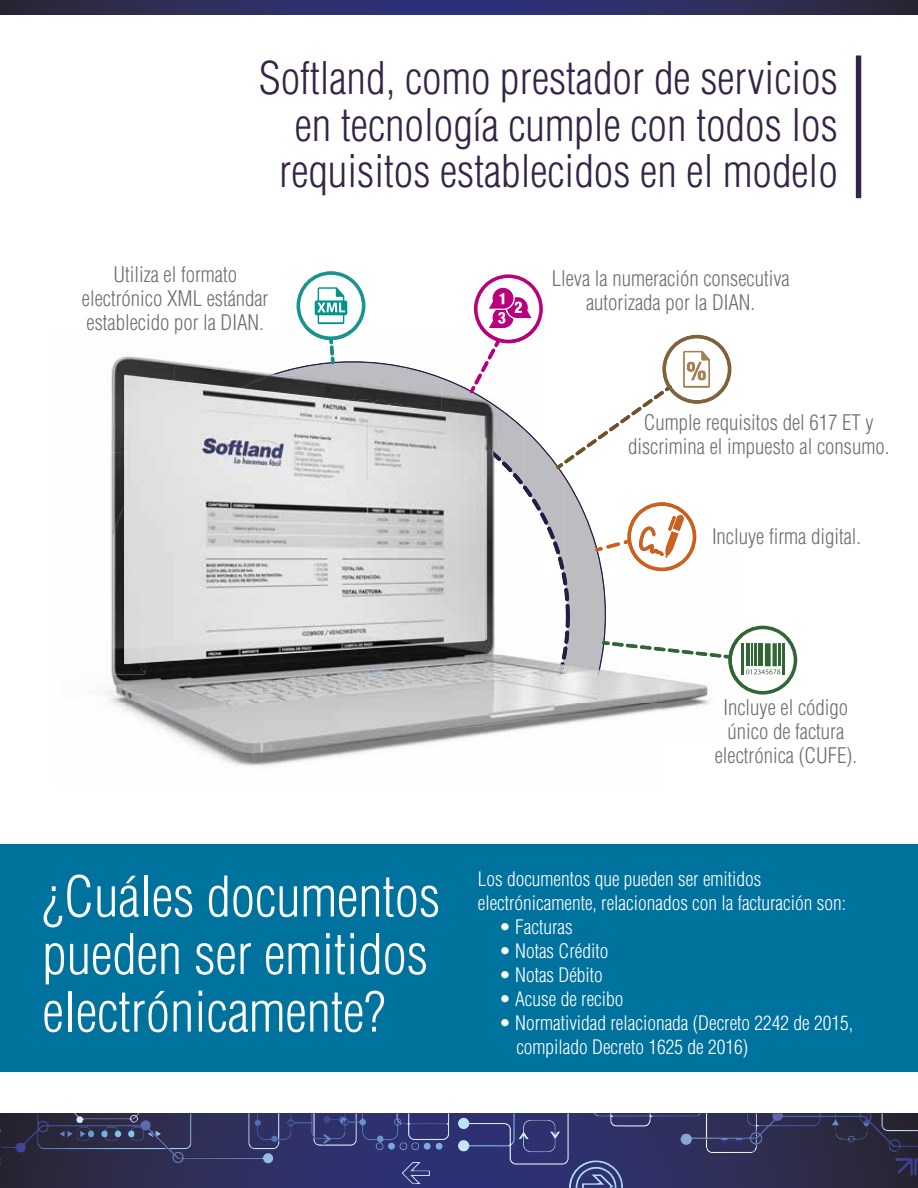
<style>
.page{position:relative;width:918px;height:1188px;background:#fff}
.page>*{position:absolute;margin:0;border:0;box-sizing:border-box;transform-origin:0 0}
.t1{font:300 condensed 54.6px/57.6px "Helvetica LT Std";color:#fff}
.t2{font:300 condensed 43.95px/46.2px "Helvetica LT Std";color:#342448;text-align:right}
.t3{font:300 condensed 21px/24px "Helvetica LT Std";color:#706f6f;text-align:center}
.t4{font:300 condensed 19.5px/24px "Helvetica LT Std";color:#fff}
</style>
<div class="page">
<svg style="left:0;top:1153px;width:1px;height:35px"></svg>
<img style="left:0;top:1113px;width:1px;height:40px">
<svg style="left:0;top:0;width:1px;height:15px"></svg>
<svg style="left:2px;top:1113px;width:916px;height:75px;background:#2f3059"></svg>
<img style="left:681px;top:1113px;width:237px;height:40px">
<img style="left:299px;top:1113px;width:321px;height:52px">
<img style="left:60px;top:1120px;width:500px;height:32px">
<svg style="left:2px;top:0;width:916px;height:15px;background:#2c2e5d"></svg>
<div style="left:0;top:844px;width:918px;height:228px;background:#00729e"></div>
<div style="left:856px;top:55px;width:5px;height:143px;background:#342448"></div>
<img style="left:105px;top:334px;width:627px;height:432px">
<img style="left:524px;top:400px;width:12px;height:29px">
<img style="left:516px;top:480px;width:7px;height:39px">
<img style="left:542px;top:572px;width:2px;height:102px">
<img style="left:485px;top:394px;width:39px;height:86px">
<img style="left:523px;top:429px;width:41px;height:143px">
<img style="left:113px;top:459px;width:22px;height:215px">
<img style="left:218px;top:362px;width:270px;height:39px">
<img style="left:486px;top:401px;width:49px;height:39px">
<img style="left:534px;top:440px;width:32px;height:39px">
<img style="left:113px;top:479px;width:11px;height:55px">
<img style="left:565px;top:479px;width:40px;height:195px">
<img style="left:485px;top:438px;width:35px;height:40px">
<img style="left:517px;top:478px;width:29px;height:39px">
<img style="left:135px;top:664px;width:26px;height:10px">
<img style="left:544px;top:517px;width:26px;height:157px">
<svg style="left:297px;top:271px;width:68px;height:94px"></svg>
<svg style="left:556px;top:335px;width:175px;height:134px"></svg>
<svg style="left:595px;top:502px;width:32px;height:69px"></svg>
<svg style="left:602px;top:626px;width:195px;height:69px"></svg>
<img style="left:304px;top:327px;width:54px;height:13px">
<img style="left:662px;top:335px;width:69px;height:69px">
<img style="left:627px;top:502px;width:69px;height:69px">
<img style="left:728px;top:632px;width:15px;height:56px">
<svg style="left:469px;top:274px;width:74px;height:120px"></svg>
<img style="left:487px;top:327px;width:23px;height:3px">
<img style="left:683px;top:351px;width:27px;height:37px">
<img style="left:687px;top:362px;width:19px;height:18px">
<img style="left:639px;top:515px;width:45px;height:43px">
<img style="left:741px;top:643px;width:2px;height:31px">
<img style="left:124px;top:375px;width:361px;height:289px">
<h2 class="t2" style="left:259px;top:55px;width:581px">Softland, como prestador de servicios en tecnología cumple con todos los requisitos establecidos en el modelo</h2>
<p class="t3" style="left:82px;top:263px;width:188px">Utiliza el formato electrónico XML estándar establecido por la DIAN.</p>
<p class="t3" style="left:552px;top:267px;width:239px">Lleva la numeración consecutiva autorizada por la DIAN.</p>
<p class="t3" style="left:628px;top:411px;width:263px">Cumple requisitos del 617 ET y discrimina el impuesto al consumo.</p>
<p class="t3" style="left:712px;top:524px;width:151px">Incluye firma digital.</p>
<p class="t3" style="left:715px;top:695px;width:144px">Incluye el código único de factura electrónica (CUFE).</p>
<h1 class="t1" style="left:43px;top:868px;width:399px">¿Cuáles documentos pueden ser emitidos electrónicamente?</h1>
<p class="t4" style="left:478px;top:867px;width:370px">Los documentos que pueden ser emitidos electrónicamente, relacionados con la facturación son:</p>
<p class="t4" style="left:499px;top:915px;width:75px">• Facturas</p>
<p class="t4" style="left:499px;top:939px;width:111px">• Notas Crédito</p>
<p class="t4" style="left:499px;top:963px;width:105px">• Notas Débito</p>
<p class="t4" style="left:499px;top:987px;width:126px">• Acuse de recibo</p>
<p class="t4" style="left:516px;top:1011px;width:338px;text-indent:-17px">• Normatividad relacionada (Decreto 2242 de 2015, compilado Decreto 1625 de 2016)</p>
</div>
